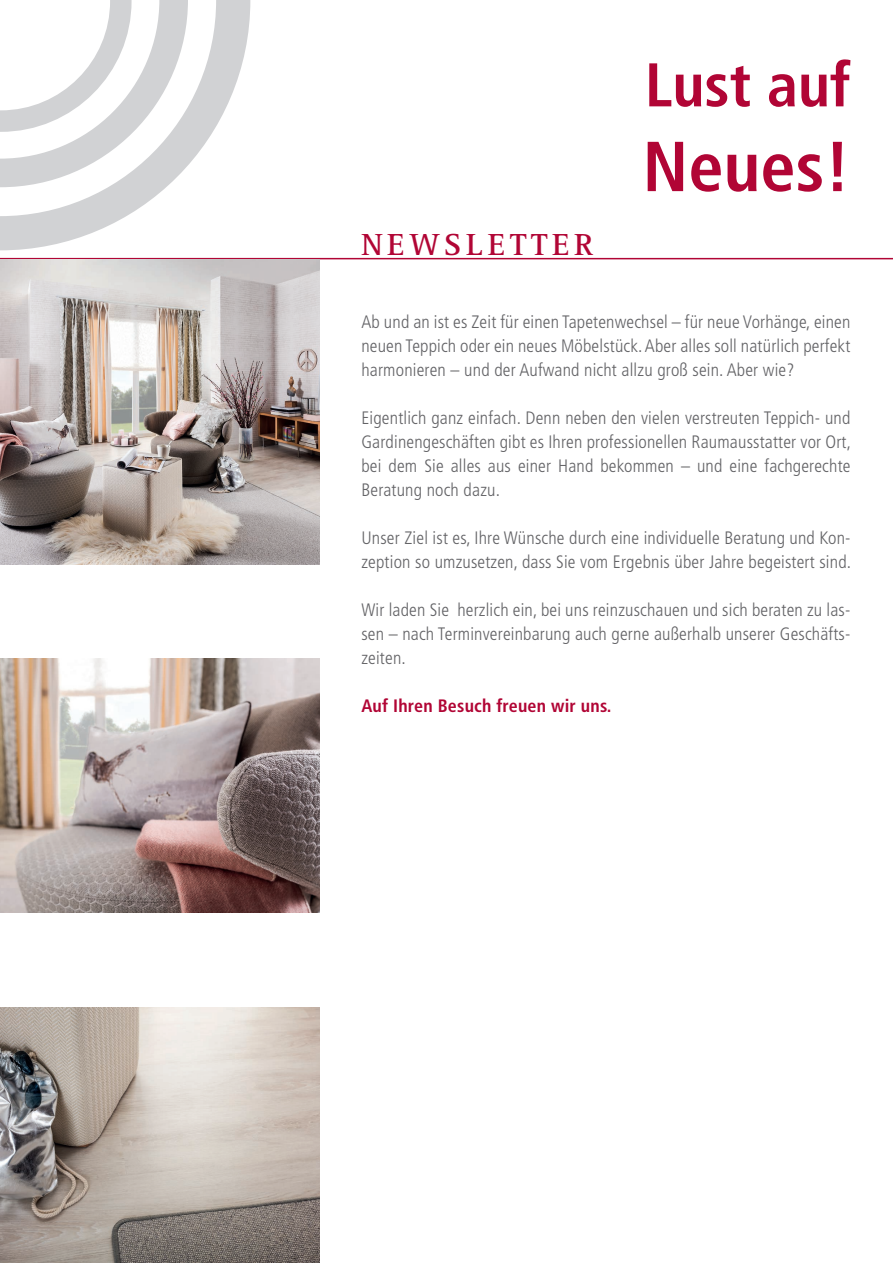
<style>
.page{position:relative;width:893px;height:1263px;background:#fff}
.page>*{position:absolute;margin:0;border:0;box-sizing:border-box;transform-origin:0 0}
.t1{font:700 condensed 70.65px "Frutiger";color:#b10535}
.t2{font:700 condensed 61.65px "Frutiger";color:#b10535}
.t3{font:700 31.5px "Rotis Serif";letter-spacing:.15em;color:#b10535}
.t4{font:300 condensed 18px/24px "Frutiger";letter-spacing:.01em;color:#636366;text-align:justify}
.t5{font:700 condensed 18px "Frutiger";letter-spacing:.01em;color:#b10535}
</style>
<div class="page">
<svg style="left:0;top:0;width:250px;height:250px"></svg>
<hr style="left:0;top:258px;width:893px;height:1px;background:#b10535">
<img style="left:0;top:259px;width:320px;height:305px">
<img style="left:0;top:658px;width:320px;height:254px">
<img style="left:0;top:1008px;width:320px;height:255px">
<h3 class="t3" style="left:361px;top:226px;width:233px">NEWSLETTER</h3>
<h2 class="t2" style="left:645px;top:48px;width:207px">Lust auf</h2>
<h1 class="t1" style="left:642px;top:125px;width:209px">Neues!</h1>
<p class="t4" style="left:361px;top:310px;width:490px">Ab und an ist es Zeit für einen Tapetenwechsel – für neue Vorhänge, einen neuen Teppich oder ein neues Möbelstück. Aber alles soll natürlich perfekt harmonieren – und der Aufwand nicht allzu groß sein. Aber wie?</p>
<p class="t4" style="left:361px;top:406px;width:491px">Eigentlich ganz einfach. Denn neben den vielen verstreuten Teppich- und Gardinengeschäften gibt es Ihren professionellen Raumausstatter vor Ort, bei dem Sie alles aus einer Hand bekommen – und eine fachgerechte Beratung noch dazu.</p>
<p class="t4" style="left:361px;top:526px;width:491px">Unser Ziel ist es, Ihre Wünsche durch eine individuelle Beratung und Kon&shy;zeption so umzusetzen, dass Sie vom Ergebnis über Jahre begeistert sind.</p>
<p class="t4" style="left:361px;top:598px;width:490px">Wir laden Sie herzlich ein, bei uns reinzuschauen und sich beraten zu las&shy;sen – nach Terminvereinbarung auch gerne außerhalb unserer Geschäfts&shy;zeiten.</p>
<p class="t5" style="left:361px;top:695px;width:252px">Auf Ihren Besuch freuen wir uns.</p>
</div>
